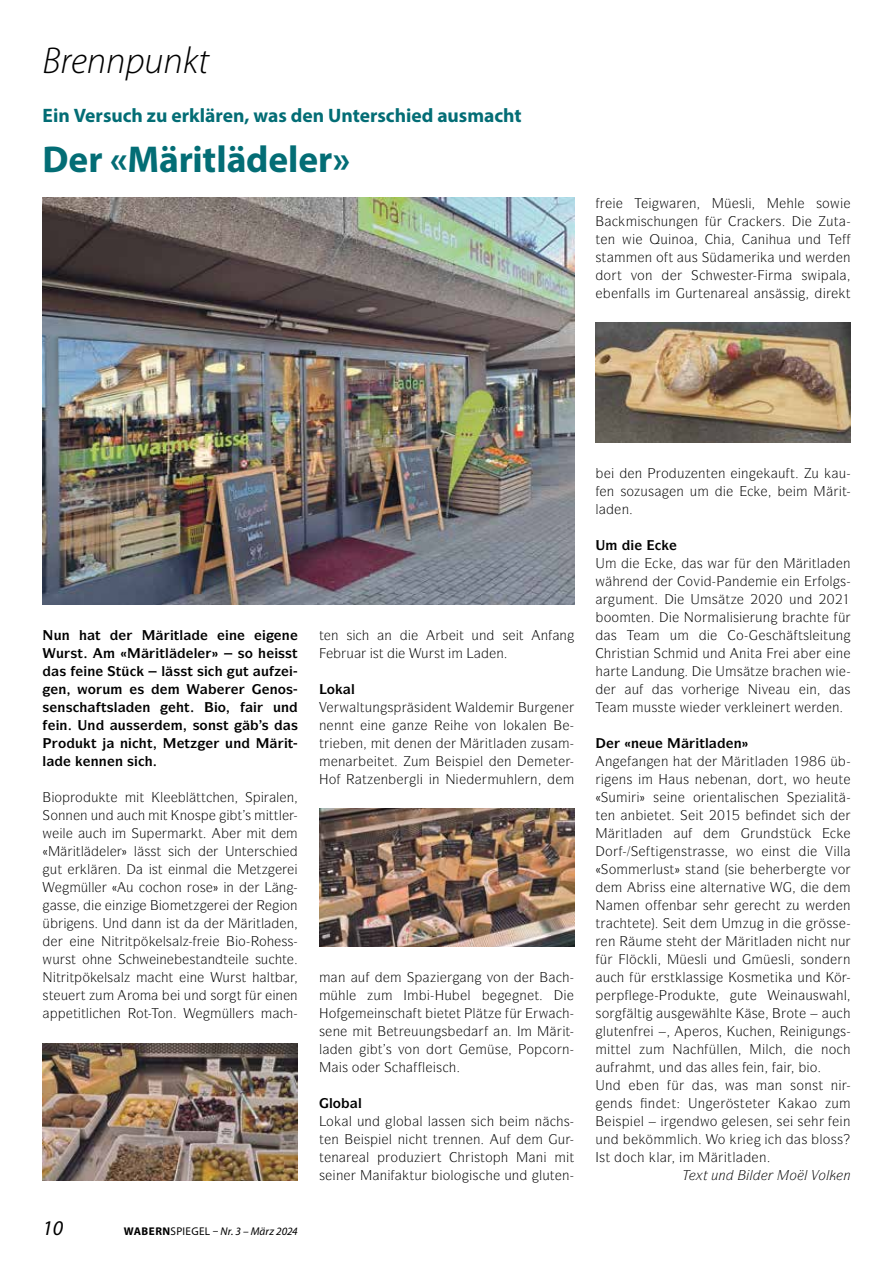
<style>
.page{position:relative;width:893px;height:1263px;background:#fff}
.page>*{position:absolute;margin:0;border:0;box-sizing:border-box;transform-origin:0 0}
.t1{font:700 37.5px "Myriad Pro";letter-spacing:-.005em;color:#036d75}
.t2{font:italic 300 37.5px "Myriad Pro";color:#000}
.t3{font:italic 21px "Myriad Pro";color:#000}
.t4{font:700 19.5px "Myriad Pro";color:#036d75}
.t5{font:13.5px "ITC Symbol Std";color:#000}
.t6{font:700 13.5px "ITC Symbol Std";color:#000}
.t7{font:italic 13.5px "ITC Symbol Std";color:#000}
.t8{font:italic 11.25px "Myriad Pro";letter-spacing:.01em;color:#000}
.s1{font-weight:700;font-style:normal}
.s2{font-style:normal}
</style>
<div class="page">
<img style="left:43px;top:198px;width:531px;height:407px">
<img style="left:319px;top:809px;width:255px;height:137px">
<img style="left:43px;top:1043px;width:255px;height:137px">
<img style="left:595px;top:322px;width:256px;height:120px">
<h1 class="t2" style="left:43px;top:41px;width:168px">Brennpunkt</h1>
<h3 class="t4" style="left:43px;top:103px;width:480px">Ein Versuch zu erklären, was den Unterschied ausmacht</h3>
<h1 class="t1" style="left:43px;top:135px;width:309px">Der «Märitlädeler»</h1>
<p class="t5" style="left:689px;top:195px;width:61px">■ ✓ ▲●</p>
<p class="t5" style="left:794px;top:195px;width:37px">● ▲□</p>
<p class="t5" style="left:641px;top:213px;width:78px">▲◆■■ ✓</p>
<p class="t5" style="left:660px;top:231px;width:28px">◆■□</p>
<p class="t5" style="left:758px;top:231px;width:57px">■ ◆ ◆■</p>
<p class="t5" style="left:645px;top:249px;width:74px">■ □ ▼ ◆▲ ✓</p>
<p class="t5" style="left:843px;top:249px;width:9px">■</p>
<p class="t5" style="left:604px;top:267px;width:51px">□ ▼ ❖□■</p>
<p class="t5" style="left:618px;top:285px;width:33px">■ ●●▲</p>
<p class="t5" style="left:685px;top:285px;width:35px">◆▼■</p>
<p class="t5" style="left:745px;top:285px;width:51px">● ■▲ ▲▲</p>
<p class="t6" style="left:229px;top:626px;width:10px">■</p>
<p class="t6" style="left:282px;top:626px;width:10px">■</p>
<p class="t6" style="left:56px;top:644px;width:28px">◆ ▲▼</p>
<p class="t6" style="left:194px;top:644px;width:5px">●</p>
<p class="t6" style="left:278px;top:644px;width:21px">▲▲▼</p>
<p class="t6" style="left:161px;top:662px;width:44px">● ▲▲▼ ▲</p>
<p class="t6" style="left:235px;top:662px;width:35px">◆▼ ◆</p>
<p class="t6" style="left:59px;top:680px;width:53px">■ □ ◆</p>
<p class="t6" style="left:270px;top:680px;width:25px">■□▲</p>
<p class="t6" style="left:43px;top:698px;width:31px">▲ ■▲</p>
<p class="t6" style="left:101px;top:698px;width:18px">▼▲●</p>
<p class="t6" style="left:142px;top:698px;width:10px">■</p>
<p class="t6" style="left:118px;top:716px;width:23px">◆▲▲</p>
<p class="t6" style="left:193px;top:716px;width:37px">▲□■▲▼</p>
<p class="t6" style="left:58px;top:734px;width:40px">□◆▼</p>
<p class="t6" style="left:43px;top:752px;width:5px">●</p>
<p class="t6" style="left:91px;top:752px;width:45px">■■ ■ ▲</p>
<p class="t5" style="left:55px;top:789px;width:57px">□ □◆▼</p>
<p class="t5" style="left:186px;top:789px;width:22px">● ▼▼</p>
<p class="t5" style="left:227px;top:789px;width:9px">■</p>
<p class="t5" style="left:50px;top:807px;width:57px">□■■ ■ ◆■</p>
<p class="t5" style="left:124px;top:807px;width:78px">◆ ▼ ■□▲</p>
<p class="t5" style="left:269px;top:807px;width:15px">▼▼●</p>
<p class="t5" style="left:106px;top:843px;width:69px">● ● ▲▲▼ ▲</p>
<p class="t5" style="left:235px;top:843px;width:32px">■▼ ▲</p>
<p class="t5" style="left:152px;top:861px;width:36px">▲▼ ■</p>
<p class="t5" style="left:205px;top:861px;width:5px">●</p>
<p class="t5" style="left:81px;top:879px;width:15px">✓●●</p>
<p class="t5" style="left:126px;top:879px;width:81px">◆ □ □■ □▲</p>
<p class="t5" style="left:227px;top:879px;width:9px">■</p>
<p class="t5" style="left:279px;top:879px;width:9px">■</p>
<p class="t5" style="left:115px;top:897px;width:9px">■</p>
<p class="t5" style="left:43px;top:915px;width:53px">✓ ■▲</p>
<p class="t5" style="left:112px;top:915px;width:70px">■ ■■ ▲▼</p>
<p class="t5" style="left:287px;top:915px;width:9px">■</p>
<p class="t5" style="left:80px;top:933px;width:54px">■ ▼ ▼</p>
<p class="t5" style="left:163px;top:933px;width:21px">●▲ ●</p>
<p class="t5" style="left:238px;top:933px;width:57px">□□▲▲</p>
<p class="t5" style="left:52px;top:951px;width:54px">◆▲▼ □ ■</p>
<p class="t5" style="left:159px;top:951px;width:129px">■ ▲▼■▼ ● ▲◆ ▼</p>
<p class="t5" style="left:104px;top:969px;width:21px">●▲ ●</p>
<p class="t5" style="left:223px;top:969px;width:25px">◆ ▲▼</p>
<p class="t5" style="left:43px;top:987px;width:62px">▲▼◆ ▼ ◆</p>
<p class="t5" style="left:184px;top:987px;width:74px">◆■ ▲□ ▼ ✓</p>
<p class="t5" style="left:73px;top:1005px;width:18px">▼▼●</p>
<p class="t5" style="left:113px;top:1005px;width:61px">■ □▼ □■</p>
<p class="t5" style="left:222px;top:1005px;width:34px">✓●● ▲</p>
<h2 class="t3" style="left:43px;top:1215px;width:22px">10</h2>
<p class="t8" style="left:124px;top:1225px;width:175px"><span class="s1">WABERN</span><span class="s2">SPIEGEL –</span> Nr. 3 – März 2024</p>
<p class="t5" style="left:319px;top:627px;width:35px">▼ ■ ▲</p>
<p class="t5" style="left:385px;top:627px;width:9px">■</p>
<p class="t5" style="left:459px;top:627px;width:66px">▼ ◆■ ▲ ▼</p>
<p class="t5" style="left:347px;top:645px;width:39px">◆ ▲▼</p>
<p class="t5" style="left:421px;top:645px;width:25px">◆ ▲▼</p>
<p class="t5" style="left:496px;top:645px;width:9px">■</p>
<p class="t5" style="left:356px;top:699px;width:39px">●▼◆■ ▲</p>
<p class="t5" style="left:414px;top:699px;width:39px">▲ ■▼</p>
<p class="t5" style="left:475px;top:699px;width:5px">●</p>
<p class="t5" style="left:319px;top:717px;width:36px">■ ■■▼</p>
<p class="t5" style="left:475px;top:717px;width:74px">❖□■ ●□ ● ■</p>
<p class="t5" style="left:386px;top:735px;width:48px">▼ ■ ■</p>
<p class="t5" style="left:519px;top:735px;width:33px">■ ◆▲</p>
<p class="t5" style="left:338px;top:753px;width:58px">■ ▼▼</p>
<p class="t5" style="left:504px;top:753px;width:9px">■</p>
<p class="t5" style="left:499px;top:771px;width:40px">◆● ■</p>
<p class="t5" style="left:467px;top:969px;width:43px">■ ❖□■</p>
<p class="t5" style="left:435px;top:987px;width:38px">★◆ ●</p>
<p class="t5" style="left:417px;top:1005px;width:72px">▼ ▼▼ ●▼</p>
<p class="t5" style="left:368px;top:1023px;width:81px">▼ ▼ ◆◆■ ▲</p>
<p class="t5" style="left:501px;top:1023px;width:9px">■</p>
<p class="t5" style="left:378px;top:1041px;width:76px">▼▲ ❖□■ □ ▼</p>
<p class="t5" style="left:526px;top:1041px;width:45px">□ □■</p>
<p class="t6" style="left:358px;top:1094px;width:5px">●</p>
<p class="t5" style="left:326px;top:1113px;width:47px">□ ● ◆■</p>
<p class="t5" style="left:393px;top:1113px;width:86px">●□ ● ●▲▲■ ▲</p>
<p class="t5" style="left:364px;top:1131px;width:43px">▲ ● ■</p>
<p class="t5" style="left:423px;top:1131px;width:59px">▼ ▼ ■■■</p>
<p class="t5" style="left:366px;top:1149px;width:49px">● □ ◆</p>
<p class="t5" style="left:474px;top:1149px;width:20px">▲▼□</p>
<p class="t5" style="left:380px;top:1167px;width:44px">■ ▼◆</p>
<p class="t5" style="left:443px;top:1167px;width:37px">□●□ ▲</p>
<p class="t5" style="left:539px;top:1167px;width:32px">●◆▼ ■</p>
<p class="t5" style="left:635px;top:465px;width:115px">■ □◆ ■▼■ ■</p>
<p class="t5" style="left:778px;top:465px;width:43px">◆ ▼ ◆</p>
<p class="t5" style="left:607px;top:483px;width:49px">■ ▲□ ◆▲</p>
<p class="t5" style="left:843px;top:555px;width:9px">■</p>
<p class="t5" style="left:632px;top:573px;width:9px">■</p>
<p class="t5" style="left:732px;top:573px;width:9px">■</p>
<p class="t5" style="left:792px;top:573px;width:55px">■ □● ▲</p>
<p class="t5" style="left:615px;top:591px;width:40px">◆ ■▼</p>
<p class="t5" style="left:604px;top:609px;width:49px">□□ ▼■</p>
<p class="t5" style="left:694px;top:609px;width:78px">□ ●▲ ◆■</p>
<p class="t5" style="left:798px;top:627px;width:47px">▼▲● ▼◆■</p>
<p class="t5" style="left:620px;top:645px;width:31px">▲▼ ■</p>
<p class="t5" style="left:836px;top:645px;width:9px">■</p>
<p class="t5" style="left:616px;top:663px;width:63px">▼ ■ ◆■</p>
<p class="t5" style="left:814px;top:663px;width:9px">■</p>
<p class="t5" style="left:632px;top:681px;width:66px">◆ ▲ ❖□</p>
<p class="t5" style="left:644px;top:699px;width:26px">◆▲▲▼</p>
<p class="t5" style="left:725px;top:699px;width:68px">❖ ●■▼</p>
<p class="t5" style="left:832px;top:699px;width:9px">■</p>
<p class="t6" style="left:734px;top:734px;width:10px">■</p>
<p class="t5" style="left:605px;top:753px;width:65px">■ ■■</p>
<p class="t5" style="left:781px;top:753px;width:9px">■</p>
<p class="t5" style="left:659px;top:771px;width:45px">★ ◆▲ ■</p>
<p class="t5" style="left:802px;top:771px;width:42px">□ ◆▼</p>
<p class="t5" style="left:653px;top:789px;width:98px">▲ ■ □ ■▼●▲</p>
<p class="t5" style="left:771px;top:789px;width:9px">■</p>
<p class="t5" style="left:595px;top:807px;width:41px">▼ ■ ■</p>
<p class="t5" style="left:769px;top:807px;width:40px">■ ▼ ▲</p>
<p class="t5" style="left:756px;top:825px;width:44px">◆■ ▲▼✓</p>
<p class="t5" style="left:651px;top:843px;width:68px">▼ ■▲▼ ▲▲</p>
<p class="t5" style="left:746px;top:843px;width:46px">□ ■▲▼</p>
<p class="t5" style="left:652px;top:861px;width:83px">●◆▲▼ ▲▼ ■ ▲</p>
<p class="t5" style="left:814px;top:861px;width:33px">▼ ❖□</p>
<p class="t5" style="left:653px;top:879px;width:37px">▲▲ ■</p>
<p class="t5" style="left:707px;top:879px;width:52px">●▼ ■▼❖</p>
<p class="t5" style="left:632px;top:897px;width:46px">■ □ ■</p>
<p class="t5" style="left:843px;top:897px;width:9px">■</p>
<p class="t5" style="left:595px;top:915px;width:50px">▼ ▼▼</p>
<p class="t5" style="left:666px;top:933px;width:32px">▲▼ ▼</p>
<p class="t5" style="left:822px;top:933px;width:25px">▼ ■◆</p>
<p class="t5" style="left:651px;top:951px;width:79px">● ✓ ▲● ◆■</p>
<p class="t5" style="left:763px;top:951px;width:60px">✓ ▲● ▲□■</p>
<p class="t5" style="left:843px;top:951px;width:9px">■</p>
<p class="t5" style="left:664px;top:969px;width:43px">▲▼ ● ▲▲</p>
<p class="t5" style="left:770px;top:969px;width:44px">▼ ◆■</p>
<p class="t5" style="left:624px;top:987px;width:9px">●</p>
<p class="t5" style="left:673px;top:987px;width:37px">□◆▼</p>
<p class="t5" style="left:790px;top:987px;width:30px">■ ◆▲</p>
<p class="t5" style="left:844px;top:987px;width:5px">●</p>
<p class="t5" style="left:752px;top:1005px;width:49px">▲ □▼</p>
<p class="t5" style="left:603px;top:1023px;width:32px">●◆▼ ■</p>
<p class="t5" style="left:799px;top:1023px;width:49px">■ ◆■▲</p>
<p class="t5" style="left:610px;top:1041px;width:44px">▼▼ ● ◆</p>
<p class="t5" style="left:709px;top:1041px;width:31px">✓●● ■</p>
<p class="t5" style="left:765px;top:1041px;width:5px">●</p>
<p class="t5" style="left:646px;top:1059px;width:29px">▼ ◆■</p>
<p class="t5" style="left:701px;top:1059px;width:39px">▲ ●● ▲</p>
<p class="t5" style="left:757px;top:1059px;width:9px">■</p>
<p class="t5" style="left:605px;top:1077px;width:9px">■</p>
<p class="t5" style="left:775px;top:1077px;width:65px">■ ▲□■▲▼ ■</p>
<p class="t5" style="left:610px;top:1095px;width:67px">■▲ ■ ▼</p>
<p class="t5" style="left:698px;top:1095px;width:61px">■ ▲▼▼</p>
<p class="t5" style="left:736px;top:1113px;width:69px">●▲■ ▲ ▲</p>
<p class="t5" style="left:843px;top:1113px;width:9px">■</p>
<p class="t5" style="left:677px;top:1131px;width:5px">●</p>
<p class="t5" style="left:801px;top:1131px;width:43px">▲ ●□▲▲</p>
<p class="t5" style="left:599px;top:1149px;width:33px">▲▼ □</p>
<p class="t5" style="left:656px;top:1149px;width:5px">●</p>
<p class="t5" style="left:759px;top:1149px;width:9px">■</p>
<p class="t7" style="left:703px;top:1166px;width:24px">▼ ◆■</p>
<p class="t7" style="left:750px;top:1166px;width:5px">●</p>
<p class="t7" style="left:789px;top:1166px;width:63px">□● □● ■</p>
</div>
